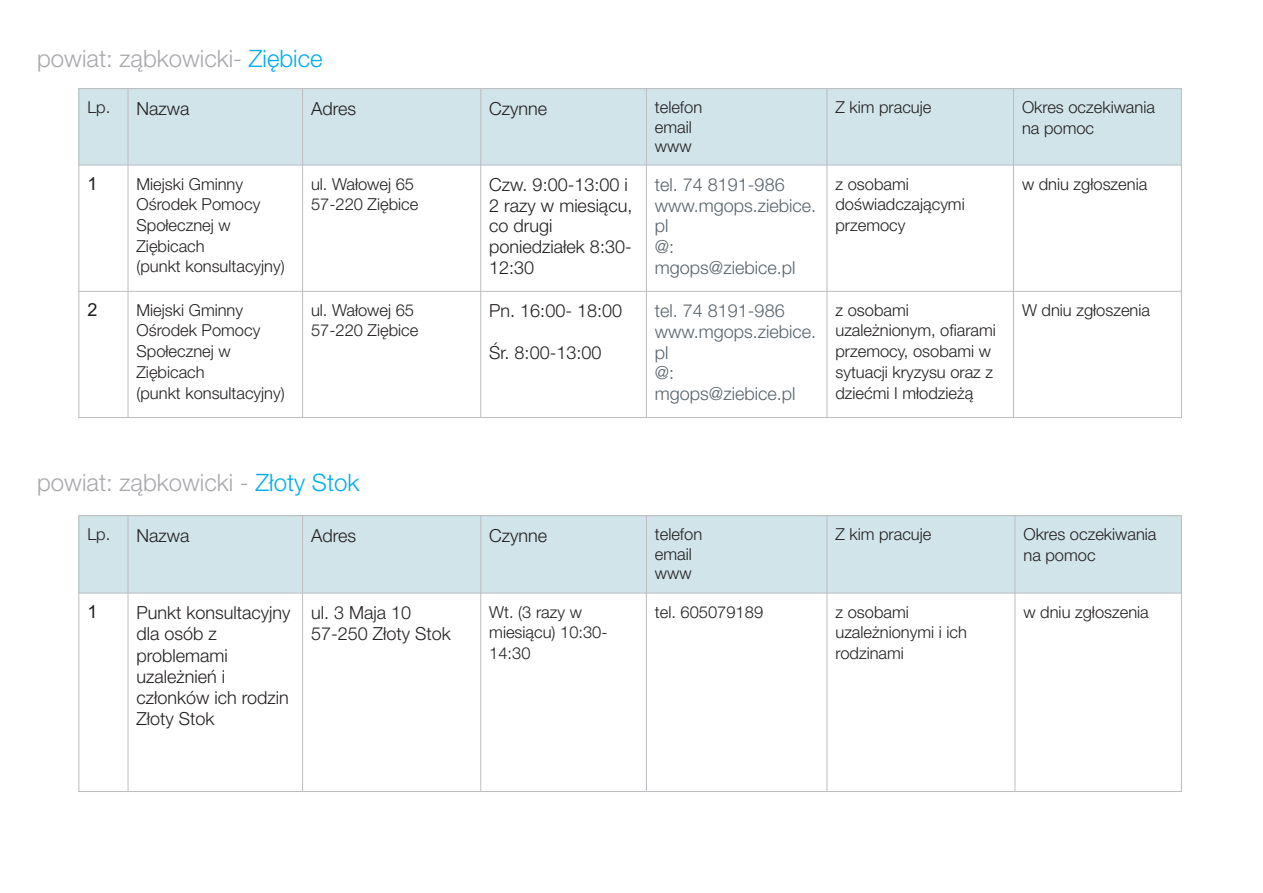
<style>
.page{position:relative;width:1263px;height:893px;background:#fff}
.page>*{position:absolute;margin:0;border:0;box-sizing:border-box;transform-origin:0 0}
.t1{font:300 24px "Helvetica Neue LT Pro";color:#a8a9ad}
.t2{font:300 18px/20.7px "Helvetica Neue LT Pro";color:#231f20}
.t3{font:300 18px/20.7px "Helvetica Neue LT Pro";color:#58636b}
.t4{font:18px "Arial";color:#231f20}
.t5{font:300 16.5px/20.7px "Helvetica Neue LT Pro";color:#231f20}
.s1{color:#00aeef}
.s2{font-size:16.5px}
</style>
<div class="page">
<div style="left:79px;top:89px;width:49px;height:76px;background:#d0e4ea"></div>
<div style="left:128px;top:89px;width:175px;height:76px;background:#d0e4ea"></div>
<div style="left:303px;top:89px;width:178px;height:76px;background:#d0e4ea"></div>
<div style="left:481px;top:89px;width:165px;height:76px;background:#d0e4ea"></div>
<div style="left:646px;top:89px;width:181px;height:76px;background:#d0e4ea"></div>
<div style="left:827px;top:89px;width:186px;height:76px;background:#d0e4ea"></div>
<div style="left:1013px;top:89px;width:168px;height:76px;background:#d0e4ea"></div>
<hr style="left:78px;top:88px;width:1px;height:330px;background:#bcbdc0">
<hr style="left:128px;top:88px;width:1px;height:330px;background:#bcbdc0">
<hr style="left:302px;top:88px;width:1px;height:330px;background:#bcbdc0">
<hr style="left:480px;top:88px;width:1px;height:330px;background:#bcbdc0">
<hr style="left:646px;top:88px;width:1px;height:330px;background:#bcbdc0">
<hr style="left:826px;top:88px;width:1px;height:330px;background:#bcbdc0">
<hr style="left:1013px;top:88px;width:1px;height:330px;background:#bcbdc0">
<hr style="left:1181px;top:88px;width:1px;height:330px;background:#bcbdc0">
<hr style="left:78px;top:417px;width:1104px;height:1px;background:#bcbdc0">
<hr style="left:78px;top:291px;width:1104px;height:1px;background:#bcbdc0">
<hr style="left:78px;top:165px;width:1104px;height:1px;background:#bcbdc0">
<hr style="left:78px;top:88px;width:1104px;height:1px;background:#bcbdc0">
<div style="left:79px;top:516px;width:49px;height:77px;background:#d0e4ea"></div>
<div style="left:128px;top:516px;width:175px;height:77px;background:#d0e4ea"></div>
<div style="left:303px;top:516px;width:178px;height:77px;background:#d0e4ea"></div>
<div style="left:481px;top:516px;width:165px;height:77px;background:#d0e4ea"></div>
<div style="left:646px;top:516px;width:181px;height:77px;background:#d0e4ea"></div>
<div style="left:827px;top:516px;width:188px;height:77px;background:#d0e4ea"></div>
<div style="left:1015px;top:516px;width:166px;height:77px;background:#d0e4ea"></div>
<hr style="left:78px;top:515px;width:1px;height:277px;background:#bcbdc0">
<hr style="left:128px;top:515px;width:1px;height:277px;background:#bcbdc0">
<hr style="left:302px;top:515px;width:1px;height:277px;background:#bcbdc0">
<hr style="left:480px;top:515px;width:1px;height:277px;background:#bcbdc0">
<hr style="left:646px;top:515px;width:1px;height:277px;background:#bcbdc0">
<hr style="left:826px;top:515px;width:1px;height:277px;background:#bcbdc0">
<hr style="left:1014px;top:515px;width:1px;height:277px;background:#bcbdc0">
<hr style="left:1181px;top:515px;width:1px;height:277px;background:#bcbdc0">
<hr style="left:78px;top:791px;width:1104px;height:1px;background:#bcbdc0">
<hr style="left:78px;top:593px;width:1104px;height:1px;background:#bcbdc0">
<hr style="left:78px;top:515px;width:1104px;height:1px;background:#bcbdc0">
<h1 class="t1" style="left:37px;top:50px;width:287px">powiat: z¹bkowicki- <span class="s1">Ziêbice</span></h1>
<p class="t2" style="left:87px;top:100px;width:104px"><span class="s2">Lp.</span> Nazwa</p>
<p class="t2" style="left:311px;top:100px;width:47px">Adres</p>
<p class="t2" style="left:489px;top:100px;width:60px">Czynne</p>
<p class="t5" style="left:655px;top:100px;width:49px;line-height:19.5px">telefon email www</p>
<p class="t5" style="left:835px;top:99px;width:97px">Z kim pracuje</p>
<p class="t5" style="left:1022px;top:99px;width:134px">Okres oczekiwania na pomoc</p>
<p class="t4" style="left:87px;top:177px;width:12px">1</p>
<p class="t5" style="left:137px;top:176px;width:150px">Miejski Gminny<br>Oœrodek Pomocy<br>Spo³ecznej w<br>Ziêbicach<br>(punkt konsultacyjny)</p>
<p class="t5" style="left:311px;top:176px;width:109px">ul. Wa³owej 65<br>57-220 Ziêbice</p>
<p class="t2" style="left:489px;top:177px;width:145px">Czw. 9:00-13:00 i<br>2 razy w miesi¹cu, co drugi poniedzia³ek 8:30-<br>12:30</p>
<p class="t3" style="left:655px;top:177px;width:163px">tel. 74 8191-986 www.mgops.ziebice. pl<br>@: mgops@ziebice.pl</p>
<p class="t5" style="left:835px;top:176px;width:131px">z osobami doœwiadczaj¹cymi przemocy</p>
<p class="t5" style="left:1022px;top:176px;width:127px">w dniu zg³oszenia</p>
<p class="t4" style="left:87px;top:303px;width:12px">2</p>
<p class="t5" style="left:137px;top:302px;width:150px">Miejski Gminny<br>Oœrodek Pomocy<br>Spo³ecznej w<br>Ziêbicach<br>(punkt konsultacyjny)</p>
<p class="t5" style="left:311px;top:302px;width:109px">ul. Wa³owej 65<br>57-220 Ziêbice</p>
<p class="t2" style="left:489px;top:303px;width:134px">Pn. 16:00- 18:00</p>
<p class="t3" style="left:655px;top:303px;width:163px">tel. 74 8191-986 www.mgops.ziebice. pl<br>@: mgops@ziebice.pl</p>
<p class="t5" style="left:835px;top:302px;width:162px">z osobami uzale¿nionym, ofiarami przemocy, osobami w sytuacji kryzysu oraz z dzieæmi I m³odzie¿¹</p>
<p class="t5" style="left:1022px;top:302px;width:130px">W dniu zg³oszenia</p>
<p class="t2" style="left:489px;top:345px;width:114px">Œr. 8:00-13:00</p>
<h1 class="t1" style="left:37px;top:474px;width:324px">powiat: z¹bkowicki - <span class="s1">Z³oty Stok</span></h1>
<p class="t2" style="left:87px;top:527px;width:104px"><span class="s2">Lp.</span> Nazwa</p>
<p class="t2" style="left:311px;top:527px;width:47px">Adres</p>
<p class="t2" style="left:489px;top:527px;width:60px">Czynne</p>
<p class="t5" style="left:655px;top:527px;width:49px;line-height:19.5px">telefon email www</p>
<p class="t5" style="left:835px;top:526px;width:97px">Z kim pracuje</p>
<p class="t5" style="left:1023px;top:526px;width:134px">Okres oczekiwania na pomoc</p>
<p class="t4" style="left:87px;top:605px;width:12px">1</p>
<p class="t2" style="left:137px;top:604px;width:156px;line-height:21.3px">Punkt konsultacyjny dla osób z problemami uzale¿nieñ i cz³onków ich rodzin<br>Z³oty Stok</p>
<p class="t2" style="left:311px;top:605px;width:141px">ul. 3 Maja 10<br>57-250 Z³oty Stok</p>
<p class="t5" style="left:489px;top:604px;width:120px">Wt. (3 razy w miesi¹cu) 10:30-<br>14:30</p>
<p class="t5" style="left:655px;top:604px;width:110px">tel. 605079189</p>
<p class="t5" style="left:835px;top:604px;width:133px">z osobami uzale¿nionymi i ich rodzinami</p>
<p class="t5" style="left:1023px;top:604px;width:127px">w dniu zg³oszenia</p>
</div>
